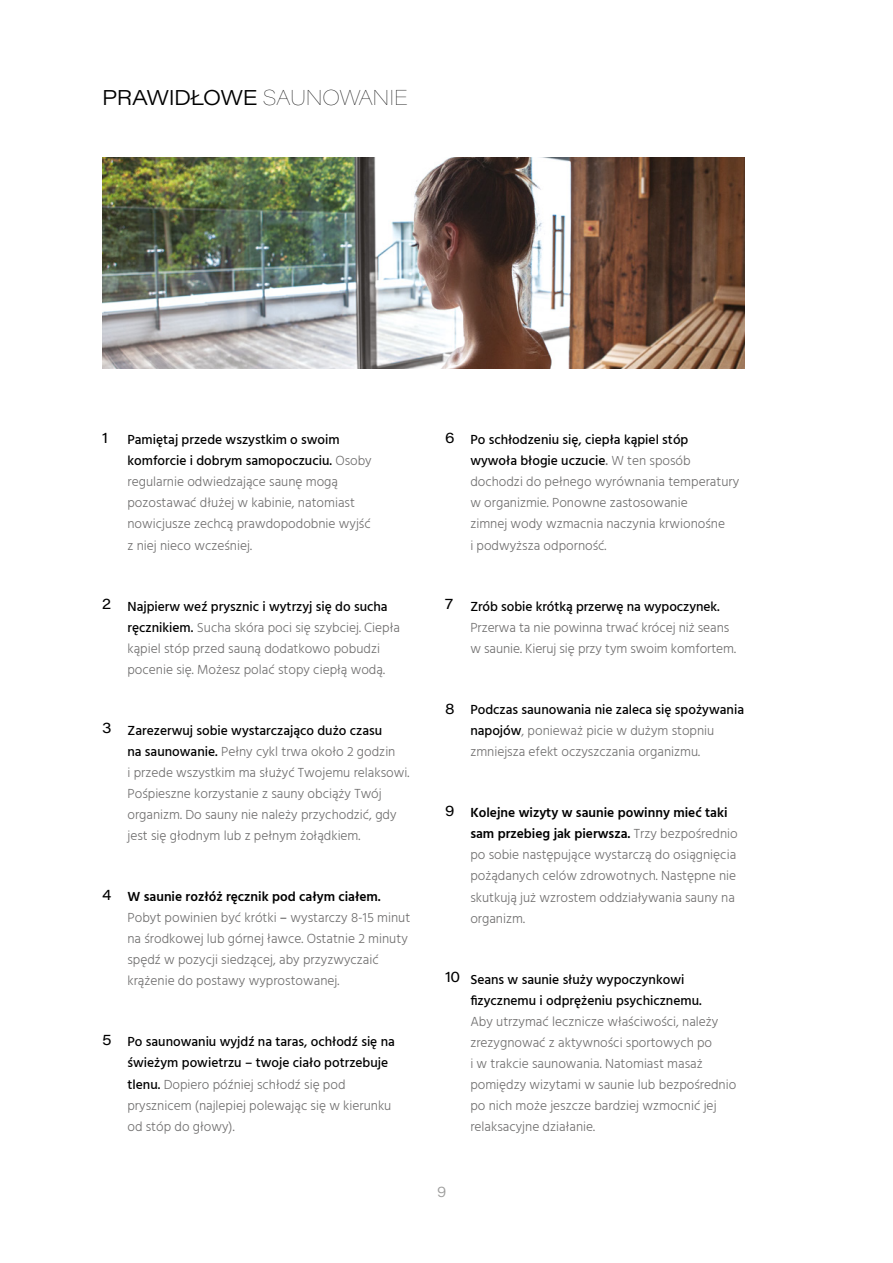
<style>
.page{position:relative;width:893px;height:1263px;background:#fff}
.page>*{position:absolute;margin:0;border:0;box-sizing:border-box;transform-origin:0 0}
.t1{font:300 21px "Acumin Pro Wide";letter-spacing:-.025em;color:#000}
.t2{font:300 15px "Acumin Pro Wide";color:#9d9d9c}
.t3{font:15px "Acumin Pro Wide";color:#000}
.t4{font:300 13.5px/21px "Hind";color:#706f6f}
.t5{font:500 13.5px/21px "Hind";color:#000}
.s1{font-weight:100}
.s2{font-weight:500;color:#000}
.s3{font-family:"Acumin Pro Wide";font-weight:400;font-size:15px;color:#000}
.s4{font-weight:600;color:#000}
.s5{font-weight:500}
.s6{font-family:"Acumin Pro Wide";font-weight:400;font-size:15px}
</style>
<div class="page">
<img style="left:102px;top:158px;width:642px;height:211px">
<h1 class="t1" style="left:102px;top:82px;width:307px">PRAWIDŁOWE <span class="s1">SAUNOWANIE</span></h1>
<p class="t3" style="left:102px;top:427px;width:7px">1</p>
<p class="t4" style="left:127px;top:430px;width:246px"><span class="s2">Pamiętaj przede wszystkim o swoim komforcie i dobrym samopoczuciu.</span> Osoby regularnie odwiedzające saunę mogą pozostawać dłużej w kabinie, natomiast nowicjusze zechcą prawdopodobnie wyjść z niej nieco wcześniej.</p>
<p class="t4" style="left:127px;top:596px;width:274px;text-indent:-25px"><span class="s3">2</span> <span class="s2">Najpierw weź prysznic i wytrzyj się do sucha ręcznikiem.</span> Sucha skóra poci się szybciej. Ciepła kąpiel stóp przed sauną dodatkowo pobudzi pocenie się. Możesz polać stopy ciepłą wodą.</p>
<p class="t4" style="left:127px;top:721px;width:283px;text-indent:-25px"><span class="s3">3</span> <span class="s2">Zarezerwuj sobie wystarczająco dużo czasu<br>na saunowanie.</span> Pełny cykl trwa około 2 godzin<br>i przede wszystkim ma służyć Twojemu relaksowi.<br>Pośpieszne korzystanie z sauny obciąży Twój organizm. Do sauny nie należy przychodzić, gdy jest się głodnym lub z pełnym żołądkiem.</p>
<p class="t4" style="left:127px;top:887px;width:284px;text-indent:-25px"><span class="s3">4</span> <span class="s4">W saunie rozłóż ręcznik pod całym ciałem.<br></span>Pobyt powinien być krótki <span class="s5">–</span> wystarczy 8-15 minut na środkowej lub górnej ławce. Ostatnie 2 minuty spędź w pozycji siedzącej, aby przyzwyczaić krążenie do postawy wyprostowanej.</p>
<p class="t4" style="left:127px;top:1032px;width:269px;text-indent:-25px"><span class="s3">5</span> <span class="s2">Po saunowaniu wyjdź na taras, ochłodź się na świeżym powietrzu – twoje ciało potrzebuje tlenu.</span> Dopiero później schłodź się pod prysznicem (najlepiej polewając się w kierunku od stóp do głowy).</p>
<p class="t4" style="left:470px;top:430px;width:270px;text-indent:-25px"><span class="s3">6</span> <span class="s2">Po schłodzeniu się, ciepła kąpiel stóp<br>wywoła błogie uczucie</span><span class="s5">.</span> W ten sposób dochodzi do pełnego wyrównania temperatury w organizmie. Ponowne zastosowanie<br>zimnej wody wzmacnia naczynia krwionośne<br>i podwyższa odporność.</p>
<p class="t4" style="left:470px;top:596px;width:267px;text-indent:-25px"><span class="s3">7</span> <span class="s2">Zrób sobie krótką przerwę na wypoczynek.<br></span>Przerwa ta nie powinna trwać krócej niż seans w saunie. Kieruj się przy tym swoim komfortem.</p>
<p class="t4" style="left:470px;top:700px;width:275px;text-indent:-25px"><span class="s3">8</span> <span class="s2">Podczas saunowania nie zaleca się spożywania napojów</span>, ponieważ picie w dużym stopniu zmniejsza efekt oczyszczania organizmu.</p>
<p class="t4" style="left:470px;top:803px;width:269px;text-indent:-25px"><span class="s3">9</span> <span class="s4">Kolejne wizyty w saunie powinny mieć taki sam przebieg jak pierwsza.</span> Trzy bezpośrednio po sobie następujące wystarczą do osiągnięcia pożądanych celów zdrowotnych. Następne nie skutkują już wzrostem oddziaływania sauny na organizm.</p>
<p class="t5" style="left:470px;top:969px;width:233px;text-indent:-25px"><span class="s6">10</span> Seans w saunie służy wypoczynkowi fizycznemu i odprężeniu psychicznemu.</p>
<p class="t4" style="left:470px;top:1011px;width:267px">Aby utrzymać lecznicze właściwości, należy zrezygnować z aktywności sportowych po<br>i w trakcie saunowania. Natomiast masaż pomiędzy wizytami w saunie lub bezpośrednio po nich może jeszcze bardziej wzmocnić jej relaksacyjne działanie.</p>
<p class="t2" style="left:437px;top:1181px;width:11px">9</p>
</div>
